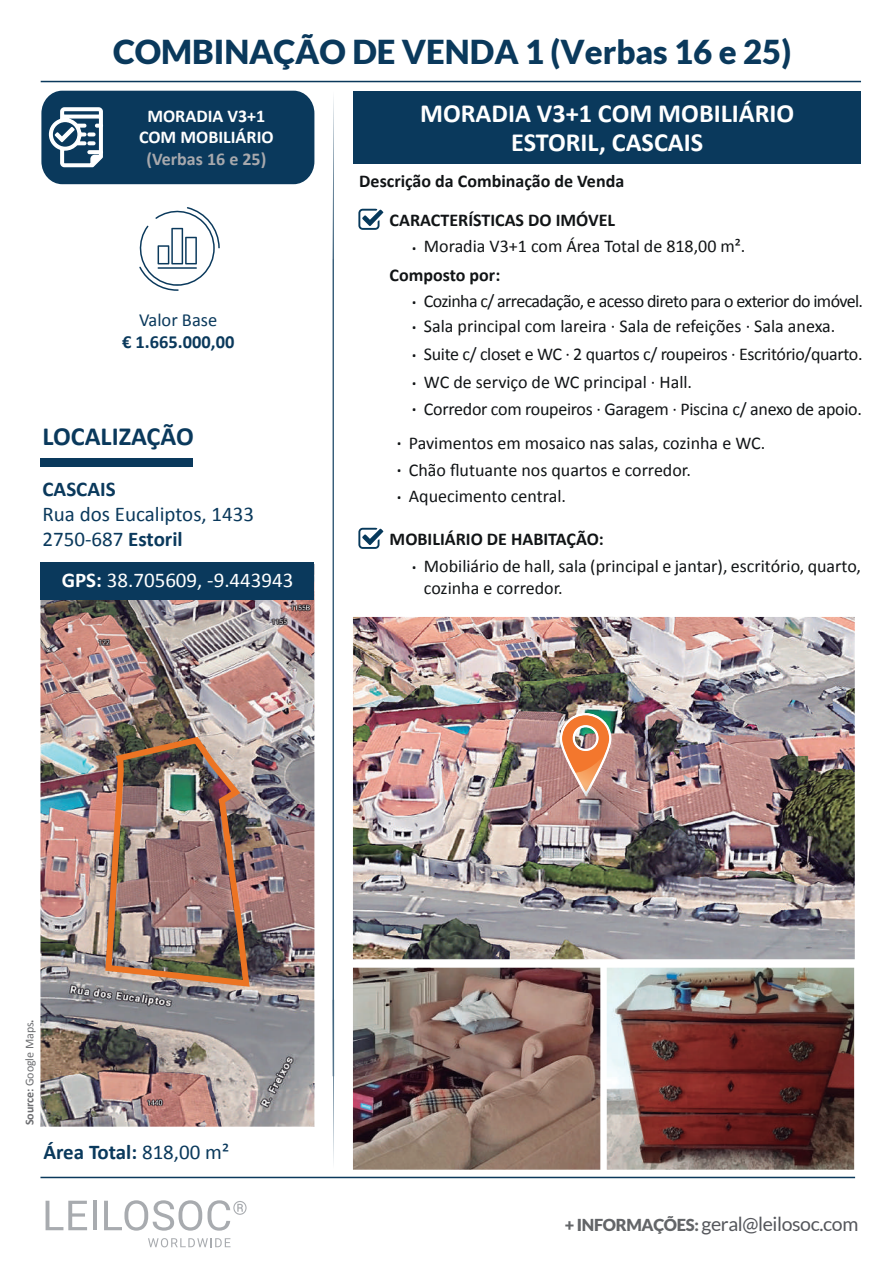
<style>
.page{position:relative;width:893px;height:1263px;background:#fff}
.page>*{position:absolute;margin:0;border:0;box-sizing:border-box;transform-origin:0 0}
.t1{font:900 33px "Lato";color:#0a395c}
.t2{font:700 26.25px/28.5px "Calibri";color:#fff;text-align:center}
.t3{font:700 26.25px "Calibri";color:#0a395c}
.t4{font:21px/25.2px "Calibri";color:#0a395c}
.t5{font:700 21px "Calibri";color:#0a395c}
.t6{font:21px "Calibri";color:#fff}
.t7{font:19.5px "Lato";letter-spacing:-.02em;color:#55575c}
.t8{font:700 18.45px "Calibri";color:#0a395c}
.t9{font:18.45px "Calibri";color:#0a395c}
.t10{font:18px/26.5px "Calibri";color:#111416}
.t11{font:18px/25.2px "Calibri";letter-spacing:-.035em;color:#111416}
.t12{font:700 18px/39.3px "Calibri";color:#111416}
.t13{font:18px "Calibri";letter-spacing:-.02em;color:#111416}
.t14{font:700 18px/21.6px "Calibri";color:#fff;text-align:center}
.t15{font:700 18px "Calibri";color:#a8a9ad}
.t16{font:12px "Calibri";letter-spacing:-.005em;color:#6c6d70}
.s1{font-weight:700}
.s2{font-weight:400}
.s3{font-weight:900;font-size:16.5px;color:#636568}
</style>
<div class="page">
<img style="left:353px;top:617px;width:502px;height:342px">
<img style="left:40px;top:599px;width:274px;height:528px">
<div style="left:40px;top:562px;width:274px;height:37px;background:#0a395c"></div>
<div style="left:353px;top:91px;width:508px;height:73px;background:#0a395c"></div>
<div style="left:40px;top:459px;width:153px;height:8px;background:#0a395c"></div>
<hr style="left:40px;top:1177px;width:815px;height:1px;background:#0a395c">
<svg style="left:333px;top:97px;width:1px;height:1066px"></svg>
<hr style="left:41px;top:81px;width:820px;height:1px;background:#0a395c">
<div style="left:41px;top:91px;width:273px;height:93px;background:#0a395c;border-radius:22px"></div>
<svg style="left:48px;top:107px;width:55px;height:61px"></svg>
<svg style="left:46px;top:1201px;width:41px;height:29px"></svg>
<hr style="left:93px;top:1201px;width:4px;height:29px;background:#a8abaf">
<svg style="left:104px;top:1200px;width:143px;height:31px"></svg>
<svg style="left:148px;top:1238px;width:82px;height:9px"></svg>
<svg style="left:358px;top:209px;width:25px;height:21px"></svg>
<svg style="left:358px;top:528px;width:25px;height:21px"></svg>
<svg style="left:139px;top:207px;width:81px;height:84px"></svg>
<img style="left:607px;top:968px;width:247px;height:202px">
<img style="left:353px;top:968px;width:247px;height:202px">
<img style="left:543px;top:749px;width:162px;height:137px">
<img style="left:559px;top:712px;width:51px;height:84px">
<img style="left:102px;top:733px;width:151px;height:257px">
<h1 class="t1" style="left:113px;top:33px;width:680px">COMBINAÇÃO DE VENDA 1 (Verbas 16 e 25)</h1>
<p class="t14" style="left:139px;top:104px;width:136px">MORADIA V3+1<br>COM MOBILIÁRIO</p>
<p class="t15" style="left:146px;top:146px;width:121px">(Verbas 16 e 25)</p>
<h2 class="t2" style="left:420px;top:98px;width:376px">MORADIA V3+1 COM MOBILIÁRIO<br>ESTORIL, CASCAIS</h2>
<p class="t12" style="left:390px;top:161px;width:236px;text-indent:-30px">Descrição da Combinação de Venda<br>CARACTERÍSTICAS DO IMÓVEL</p>
<p class="t10" style="left:412px;top:232px;width:335px"><span class="s1">·</span> Moradia V3+1 com Área Total de 818,00 m².</p>
<p class="t9" style="left:139px;top:308px;width:80px">Valor Base</p>
<p class="t8" style="left:122px;top:329px;width:114px">€ 1.665.000,00</p>
<h2 class="t3" style="left:42px;top:418px;width:153px">LOCALIZAÇÃO</h2>
<p class="t5" style="left:43px;top:474px;width:75px">CASCAIS</p>
<p class="t4" style="left:43px;top:501px;width:213px">Rua dos Eucaliptos, 1433<br>2750-687 <span class="s1">Estoril</span></p>
<p class="t6" style="left:62px;top:567px;width:233px"><span class="s1">GPS:</span> 38.705609, -9.443943</p>
<p class="t12" style="left:390px;top:255px;width:112px">Composto por:</p>
<p class="t11" style="left:412px;top:288px;width:453px"><span class="s1">·</span> Cozinha c/ arrecadação, e acesso direto para o exterior do imóvel. <span class="s1">·</span> Sala principal com lareira · Sala de refeições · Sala anexa.</p>
<p class="t13" style="left:412px;top:343px;width:452px"><span class="s1">·</span> Suite c/ closet e WC · 2 quartos c/ roupeiros · Escritório/quarto.</p>
<p class="t10" style="left:412px;top:368px;width:452px"><span class="s1">·</span> WC de serviço de WC principal · Hall.<br><span class="s1">·</span> Corredor com roupeiros · Garagem · Piscina c/ anexo de apoio.</p>
<p class="t10" style="left:397px;top:429px;width:370px"><span class="s1">·</span> Pavimentos em mosaico nas salas, cozinha e WC. <span class="s1">·</span> Chão flutuante nos quartos e corredor.<br><span class="s1">·</span> Aquecimento central.</p>
<p class="t10" style="left:412px;top:525px;width:451px;text-indent:-22px"><span class="s1">MOBILIÁRIO DE HABITAÇÃO:<br>·</span> Mobiliário de hall, sala (principal e jantar), escritório, quarto,</p>
<p class="t10" style="left:424px;top:574px;width:140px">cozinha e corredor.</p>
<p class="t16" style="left:22px;top:1125px;width:108px;rotate:-90deg"><span class="s1">Source:</span> Google Maps<span class="s1">.</span></p>
<p class="t5" style="left:43px;top:1137px;width:187px">Área Total: <span class="s2">818,00 m²</span></p>
<p class="t7" style="left:565px;top:1213px;width:295px"><span class="s3">+ INFORMAÇÕES:</span> geral@leilosoc.com</p>
</div>
